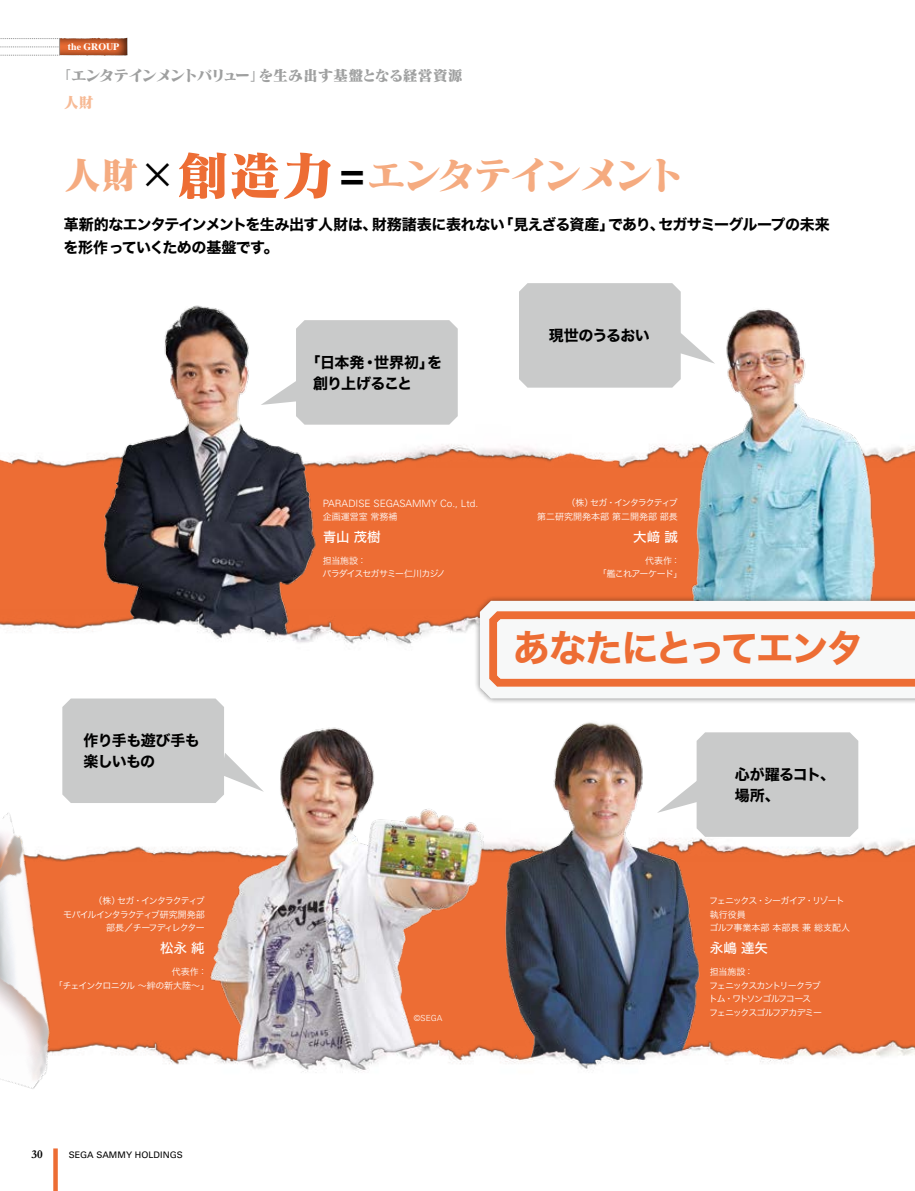
<style>
.page{position:relative;width:915px;height:1191px;background:#fff}
.page>*{position:absolute;margin:0;border:0;box-sizing:border-box;transform-origin:0 0}
.t1{font:37.5px "Matisse Pro N EB";letter-spacing:-.05em;color:#f5ab80}
.t2{font:37.5px "Hira Kaku Std N W7";letter-spacing:-.06em;color:#ed6d34}
.t3{font:15px/21px "Hira Kaku Std N W7";letter-spacing:-.04em;color:#000}
.t4{font:15px "Matisse Pro N EB";letter-spacing:-.05em;color:#9fa0a0}
.t5{font:15px/21px "Hira Kaku Std N W7";letter-spacing:-.02em;color:#000}
.t6{font:15px "Matisse Pro N EB";color:#f7ba95}
.t7{font:13.5px "Hira Kaku Std N W5";color:#fff}
.t8{font:700 12px "Garamond";color:#000}
.t9{font:300 10.05px "Univers LT Std";color:#fff}
.t10{font:700 9.9px "Times";color:#fff}
.t11{font:9px/13.5px "Hira Kaku Std N W3";letter-spacing:-.09em;color:#fff;text-align:right}
.t12{font:9px/13.5px "Hira Kaku Std N W3";letter-spacing:-.125em;color:#fff}
.t13{font:9px/13.5px "Hira Kaku Std N W3";letter-spacing:-.115em;color:#fff;text-align:right}
.t14{font:9px/13.5px "Hira Kaku Std N W3";color:#fff;text-align:right}
.t15{font:9px/13.5px "Hira Kaku Std N W3";letter-spacing:-.045em;color:#fff}
.t16{font:9px "Univers LT Std";letter-spacing:.01em;color:#000}
.t17{font:300 8.4px "Univers LT Std";color:#fff}
.s1{color:#000}
.s2{font-size:52.5px;color:#ed6d34}
.s3{font-family:"Times";font-weight:700;font-size:41.25px;color:#000}
</style>
<div class="page">
<div style="left:0;top:822px;width:914px;height:245px;background:#ed6d34"></div>
<img style="left:710px;top:818px;width:204px;height:41px">
<div style="left:0;top:441px;width:914px;height:198px;background:#ed6d34"></div>
<img style="left:0;top:441px;width:914px;height:26px">
<img style="left:492px;top:722px;width:218px;height:318px">
<img style="left:206px;top:727px;width:286px;height:313px">
<img style="left:672px;top:308px;width:203px;height:287px">
<img style="left:93px;top:305px;width:223px;height:304px">
<img style="left:0;top:609px;width:473px;height:35px">
<img style="left:206px;top:1040px;width:708px;height:33px">
<img style="left:0;top:813px;width:206px;height:276px">
<svg style="left:260px;top:320px;width:197px;height:105px"></svg>
<svg style="left:519px;top:283px;width:196px;height:105px"></svg>
<svg style="left:62px;top:698px;width:202px;height:105px"></svg>
<svg style="left:656px;top:732px;width:202px;height:105px"></svg>
<div style="left:473px;top:595px;width:441px;height:109px;background:#000;opacity:.5"></div>
<svg style="left:479px;top:601px;width:435px;height:97px"></svg>
<div style="left:53px;top:1148px;width:5px;height:43px;background:#ed6d34"></div>
<svg style="left:0;top:38px;width:127px;height:18px"></svg>
<p class="t10" style="left:68px;top:38px;width:53px">the GROUP</p>
<p class="t4" style="left:56px;top:66px;width:408px">「エンタテインメントバリュー」を生み出す基盤となる経営資源</p>
<p class="t6" style="left:64px;top:92px;width:31px">人財</p>
<h1 class="t1" style="left:64px;top:151px;width:622px">人財<span class="s1">×</span><span class="s2">創造力</span> <span class="s3">=</span>エンタテインメント</h1>
<p class="t3" style="left:63px;top:214px;width:767px;line-height:22.5px">革新的なエンタテインメントを生み出す人財は、財務諸表に表れない「見えざる資産」であり、セガサミーグループの未来を形作っていくための基盤です。</p>
<p class="t3" style="left:84px;top:730px;width:118px">作り手も遊び手も楽しいもの</p>
<p class="t13" style="left:63px;top:894px;width:143px">（株）セガ・インタラクティブ<br>モバイルインタラクティブ研究開発部部長／チーフディレクター</p>
<p class="t7" style="left:160px;top:937px;width:46px">松永純</p>
<p class="t11" style="left:54px;top:965px;width:157px">代表作：<br>「チェインクロニクル～絆の新大陸～」</p>
<p class="t8" style="left:31px;top:1147px;width:13px">30</p>
<p class="t16" style="left:69px;top:1149px;width:116px">SEGA SAMMY HOLDINGS</p>
<p class="t3" style="left:313px;top:352px;width:130px;text-indent:-8px">「日本発・世界初」を創り上げること</p>
<p class="t3" style="left:548px;top:326px;width:103px">現世のうるおい</p>
<p class="t9" style="left:322px;top:497px;width:157px">PARADISE SEGASAMMY Co., Ltd.</p>
<p class="t14" style="left:322px;top:509px;width:76px">企画運営室常務補</p>
<p class="t7" style="left:322px;top:526px;width:59px">青山茂樹</p>
<p class="t11" style="left:322px;top:553px;width:125px;text-align:left">担当施設：<br>パラダイスセガサミー仁川カジノ</p>
<p class="t14" style="left:537px;top:496px;width:142px">（株）セガ・インタラクティブ<br>第二研究開発本部第二開発部部長</p>
<p class="t7" style="left:633px;top:526px;width:46px">大﨑誠</p>
<p class="t11" style="left:597px;top:553px;width:86px">代表作：<br>「艦これアーケード」</p>
<h1 class="t2" style="left:512px;top:619px;width:352px">あなたにとってエンタ</h1>
<p class="t17" style="left:414px;top:1013px;width:30px">©SEGA</p>
<p class="t5" style="left:734px;top:764px;width:102px">心が躍るコト、場所、</p>
<p class="t15" style="left:709px;top:894px;width:142px">フェニックス・シーガイア・リゾート執行役員<br>ゴルフ事業本部本部長兼総支配人</p>
<p class="t7" style="left:709px;top:937px;width:60px">永嶋達矢</p>
<p class="t12" style="left:708px;top:965px;width:115px">担当施設：<br>フェニックスカントリークラブトム・ワトソンゴルフコースフェニックスゴルフアカデミー</p>
</div>
